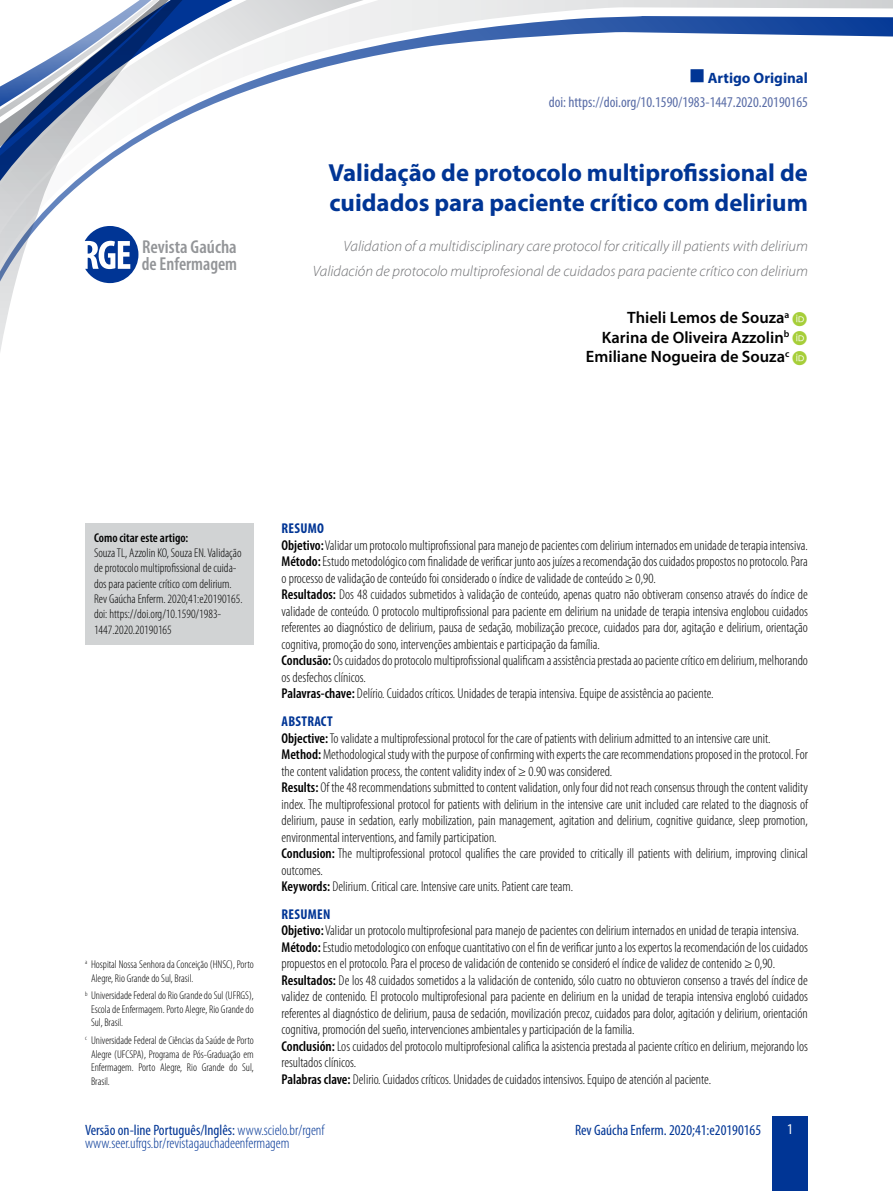
<style>
.page{position:relative;width:893px;height:1191px;background:#fff}
.page>*{position:absolute;margin:0;border:0;box-sizing:border-box;transform-origin:0 0}
.Título{font:700 24.75px/29.7px "Myriad Pro";color:#003595}
.t1{font:600 condensed 18.75px/16.6px "Myriad Pro";color:#939598}
.Autores{font:600 16.5px "Myriad Pro";color:#000}
.Títulos_Traduzidos{font:italic 300 15px "Myriad Pro";color:#6d6e71}
.t2{font:condensed 15px "Myriad Pro";color:#003595}
.t3{font:condensed 15px "Myriad Pro";color:#5a6da7}
.t4{font:300 condensed 15px "Myriad Pro";color:#003595}
.t5{font:700 15px "Myriad Pro";color:#003595}
.t6{font:condensed 15px "Myriad Pro";color:#fff}
.Abstract2___Keywords{font:300 condensed 14.25px/16.5px "Myriad Pro";color:#000}
.Abstract1{font:700 condensed 14.25px "Myriad Pro";letter-spacing:.02em;color:#003595}
.como_citar_texto{font:300 condensed 12.75px/15.3px "Myriad Pro";color:#000}
.como_citar_título{font:600 condensed 12.75px "Myriad Pro";color:#000}
.t7{font:300 condensed 11.25px/13.5px "Myriad Pro";color:#000;text-align:justify}
.s1{font-weight:600}
.s2{font-weight:300}
</style>
<div class="page">
<svg style="left:202px;top:0;width:691px;height:109px"></svg>
<svg style="left:0;top:0;width:202px;height:352px"></svg>
<div style="left:772px;top:1116px;width:36px;height:75px;background:#003595"></div>
<svg style="left:85px;top:226px;width:53px;height:57px"></svg>
<div style="left:85px;top:523px;width:169px;height:122px;background:#d1d3d4"></div>
<svg style="left:691px;top:69px;width:13px;height:14px"></svg>
<p class="t5" style="left:708px;top:68px;width:102px">Artigo Original</p>
<h2 class="t1" style="left:142px;top:239px;width:97px">Revista Gaúcha de Enfermagem</h2>
<p class="t3" style="left:549px;top:93px;width:261px">doi: https://doi.org/10.1590/1983-1447.2020.20190165</p>
<p class="Título" style="left:328px;top:157px;width:481px">Validação de protocolo multiprofissional de cuidados para paciente crítico com delirium</p>
<p class="Títulos_Traduzidos" style="left:344px;top:236px;width:466px">Validation of a multidisciplinary care protocol for critically ill patients with delirium</p>
<p class="Títulos_Traduzidos" style="left:313px;top:261px;width:497px">Validación de protocolo multiprofesional de cuidados para paciente crítico con delirium</p>
<p class="Autores" style="left:627px;top:307px;width:164px">Thieli Lemos de Souza<sup>a</sup></p>
<p class="Autores" style="left:602px;top:326px;width:189px">Karina de Oliveira Azzolin<sup>b</sup></p>
<p class="Autores" style="left:586px;top:346px;width:205px">Emiliane Nogueira de Souza<sup>c</sup></p>
<p class="como_citar_título" style="left:94px;top:530px;width:96px">Como citar este artigo:</p>
<p class="como_citar_texto" style="left:94px;top:545px;width:150px">Souza TL, Azzolin KO, Souza EN. Validação de protocolo multiprofissional de cuida&shy;dos para paciente crítico com delirium.<br>Rev Gaúcha Enferm. 2020;41:e20190165. doi: https://doi.org/10.1590/1983- 1447.2020.20190165</p>
<p class="t7" style="left:91px;top:957px;width:164px;text-indent:-6px"><sup>a</sup> Hospital Nossa Senhora da Conceição (HNSC), Porto<br>Alegre, Rio Grande do Sul, Brasil.</p>
<p class="t7" style="left:91px;top:988px;width:164px;text-indent:-6px"><sup>b</sup> Universidade Federal do Rio Grande do Sul (UFRGS), Escola de Enfermagem. Porto Alegre, Rio Grande do Sul, Brasil.</p>
<p class="t7" style="left:91px;top:1033px;width:164px;text-indent:-6px"><sup>c</sup> Universidade Federal de Ciências da Saúde de Porto Alegre (UFCSPA), Programa de Pós-Graduação em Enfermagem. Porto Alegre, Rio Grande do Sul, Brasil.</p>
<p class="Abstract1" style="left:282px;top:520px;width:44px">RESUMO</p>
<p class="Abstract2___Keywords" style="left:281px;top:537px;width:528px"><span class="s1">Objetivo:</span> Validar um protocolo multiprofissional para manejo de pacientes com delirium internados em unidade de terapia intensiva.</p>
<p class="Abstract2___Keywords" style="left:281px;top:553px;width:528px"><span class="s1">Método:</span> Estudo metodológico com finalidade de verificar junto aos juízes a recomendação dos cuidados propostos no protocolo. Para o processo de validação de conteúdo foi considerado o índice de validade de conteúdo ≥ 0,90.</p>
<p class="Abstract2___Keywords" style="left:281px;top:586px;width:528px;text-align:justify"><span class="s1">Resultados:</span> Dos 48 cuidados submetidos à validação de conteúdo, apenas quatro não obtiveram consenso através do índice de validade de conteúdo. O protocolo multiprofissional para paciente em delirium na unidade de terapia intensiva englobou cuidados referentes ao diagnóstico de delirium, pausa de sedação, mobilização precoce, cuidados para dor, agitação e delirium, orientação cognitiva, promoção do sono, intervenções ambientais e participação da família.</p>
<p class="Abstract2___Keywords" style="left:281px;top:652px;width:528px"><span class="s1">Conclusão:</span> Os cuidados do protocolo multiprofissional qualificam a assistência prestada ao paciente crítico em delirium, melhorando os desfechos clínicos.</p>
<p class="Abstract2___Keywords" style="left:281px;top:685px;width:434px"><span class="s1">Palavras-chave:</span> Delírio. Cuidados críticos. Unidades de terapia intensiva. Equipe de assistência ao paciente.</p>
<p class="Abstract1" style="left:282px;top:713px;width:53px">ABSTRACT</p>
<p class="Abstract2___Keywords" style="left:281px;top:729px;width:491px"><span class="s1">Objective:</span> To validate a multiprofessional protocol for the care of patients with delirium admitted to an intensive care unit.</p>
<p class="Abstract2___Keywords" style="left:281px;top:746px;width:528px"><span class="s1">Method:</span> Methodological study with the purpose of confirming with experts the care recommendations proposed in the protocol. For the content validation process, the content validity index of ≥ 0.90 was considered.</p>
<p class="Abstract2___Keywords" style="left:281px;top:779px;width:528px;text-align:justify"><span class="s1">Results:</span> Of the 48 recommendations submitted to content validation, only four did not reach consensus through the content validity index. The multiprofessional protocol for patients with delirium in the intensive care unit included care related to the diagnosis of delirium, pause in sedation, early mobilization, pain management, agitation and delirium, cognitive guidance, sleep promotion, environmental interventions, and family participation.</p>
<p class="Abstract2___Keywords" style="left:281px;top:845px;width:528px"><span class="s1">Conclusion:</span> The multiprofessional protocol qualifies the care provided to critically ill patients with delirium, improving clinical outcomes.</p>
<p class="Abstract2___Keywords" style="left:281px;top:878px;width:293px"><span class="s1">Keywords:</span> Delirium. Critical care. Intensive care units. Patient care team.</p>
<p class="Abstract1" style="left:282px;top:906px;width:50px">RESUMEN</p>
<p class="Abstract2___Keywords" style="left:281px;top:922px;width:519px"><span class="s1">Objetivo:</span> Validar un protocolo multiprofesional para manejo de pacientes con delirium internados en unidad de terapia intensiva.</p>
<p class="Abstract2___Keywords" style="left:281px;top:939px;width:528px"><span class="s1">Método:</span> Estudio metodologico con enfoque cuantitativo con el fin de verificar junto a los expertos la recomendación de los cuidados propuestos en el protocolo. Para el proceso de validación de contenido se consideró el índice de validez de contenido ≥ 0,90.</p>
<p class="Abstract2___Keywords" style="left:281px;top:972px;width:528px;text-align:justify"><span class="s1">Resultados:</span> De los 48 cuidados sometidos a la validación de contenido, sólo cuatro no obtuvieron consenso a través del índice de validez de contenido. El protocolo multiprofesional para paciente en delirium en la unidad de terapia intensiva englobó cuidados referentes al diagnóstico de delirium, pausa de sedación, movilización precoz, cuidados para dolor, agitación y delirium, orientación cognitiva, promoción del sueño, intervenciones ambientales y participación de la familia.</p>
<p class="Abstract2___Keywords" style="left:281px;top:1038px;width:528px"><span class="s1">Conclusión:</span> Los cuidados del protocolo multiprofesional califica la asistencia prestada al paciente crítico en delirium, mejorando los resultados clínicos.</p>
<p class="Abstract2___Keywords" style="left:281px;top:1071px;width:431px"><span class="s1">Palabras clave:</span> Delirio. Cuidados críticos. Unidades de cuidados intensivos. Equipo de atención al paciente.</p>
<p class="t2" style="left:85px;top:1121px;width:241px">Versão on-line Português/Inglês: <span class="s2">www.scielo.br/rgenf</span></p>
<p class="t4" style="left:85px;top:1134px;width:206px">www.seer.ufrgs.br/revistagauchadeenfermagem</p>
<p class="t2" style="left:575px;top:1121px;width:188px">Rev Gaúcha Enferm. 2020;41:e20190165</p>
<p class="t6" style="left:787px;top:1120px;width:7px">1</p>
</div>
